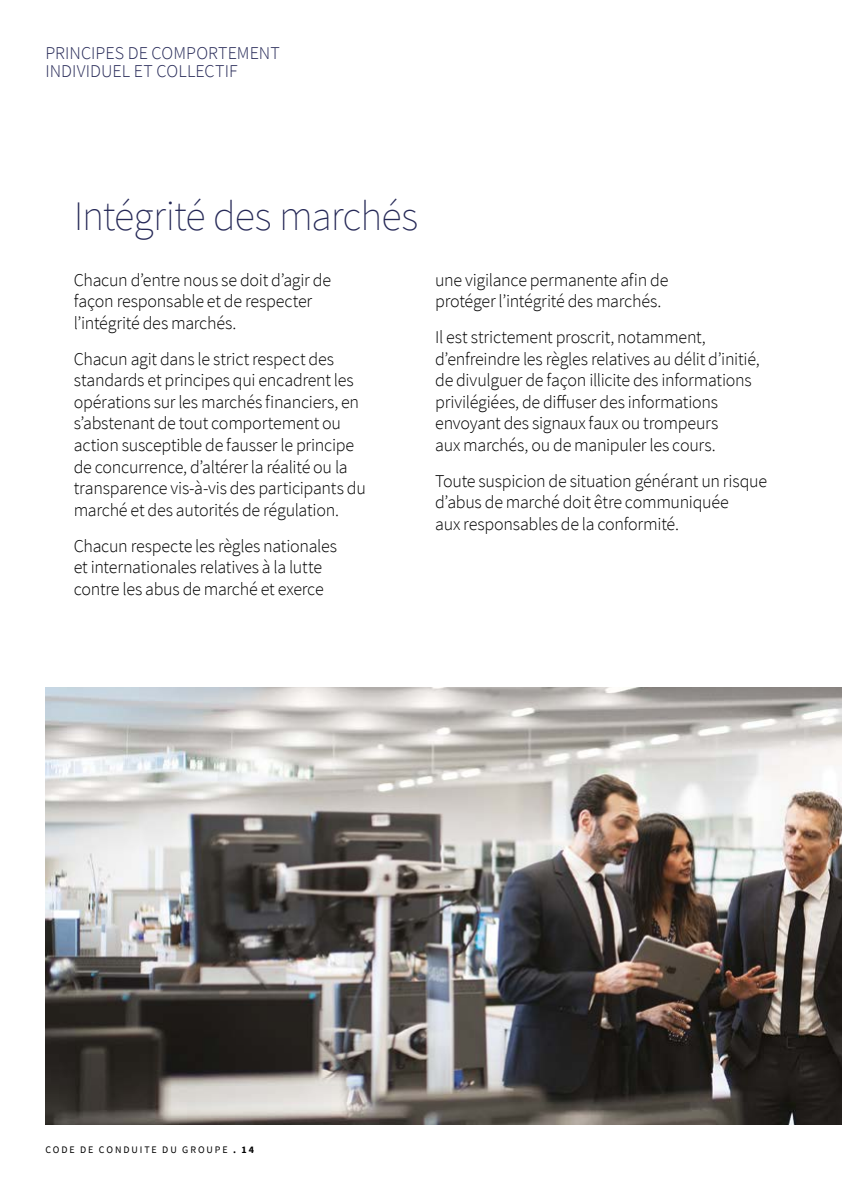
<style>
.page{position:relative;width:842px;height:1191px;background:#fff}
.page>*{position:absolute;margin:0;border:0;box-sizing:border-box;transform-origin:0 0}
.t1{font:200 42px "Source Sans Pro";letter-spacing:-.025em;color:#262957}
.t2{font:300 18px/21.6px "Source Sans Pro";letter-spacing:-.015em;color:#000}
.t3{font:300 18px/18px "Source Sans Pro";letter-spacing:.005em;color:#262957}
.t4{font:10px "Source Sans Pro";letter-spacing:.19em;color:#000}
.s1{font-weight:700}
</style>
<div class="page">
<img style="left:45px;top:688px;width:797px;height:436px">
<p class="t3" style="left:45px;top:44px;width:236px">PRINCIPES DE COMPORTEMENT<br>INDIVIDUEL ET COLLECTIF</p>
<h1 class="t1" style="left:74px;top:191px;width:346px">Intégrité des marchés</h1>
<p class="t2" style="left:74px;top:269px;width:259px">Chacun d’entre nous se doit d’agir de façon responsable et de respecter l’intégrité des marchés.</p>
<p class="t2" style="left:74px;top:348px;width:294px">Chacun agit dans le strict respect des standards et principes qui encadrent les opérations sur les marchés financiers, en s’abstenant de tout comportement ou action susceptible de fausser le principe de concurrence, d’altérer la réalité ou la transparence vis-à-vis des participants du marché et des autorités de régulation.</p>
<p class="t2" style="left:74px;top:535px;width:265px">Chacun respecte les règles nationales et internationales relatives à la lutte contre les abus de marché et exerce</p>
<p class="t2" style="left:435px;top:269px;width:235px">une vigilance permanente afin de protéger l’intégrité des marchés.</p>
<p class="t2" style="left:435px;top:326px;width:326px">Il est strictement proscrit, notamment, d’enfreindre les règles relatives au délit d’initié, de divulguer de façon illicite des informations privilégiées, de diffuser des informations envoyant des signaux faux ou trompeurs<br>aux marchés, ou de manipuler les cours.</p>
<p class="t2" style="left:435px;top:470px;width:333px">Toute suspicion de situation générant un risque d’abus de marché doit être communiquée<br>aux responsables de la conformité.</p>
<p class="t4" style="left:45px;top:1143px;width:210px">CODE DE CONDUITE DU GROUPE <span class="s1">. 14</span></p>
</div>
